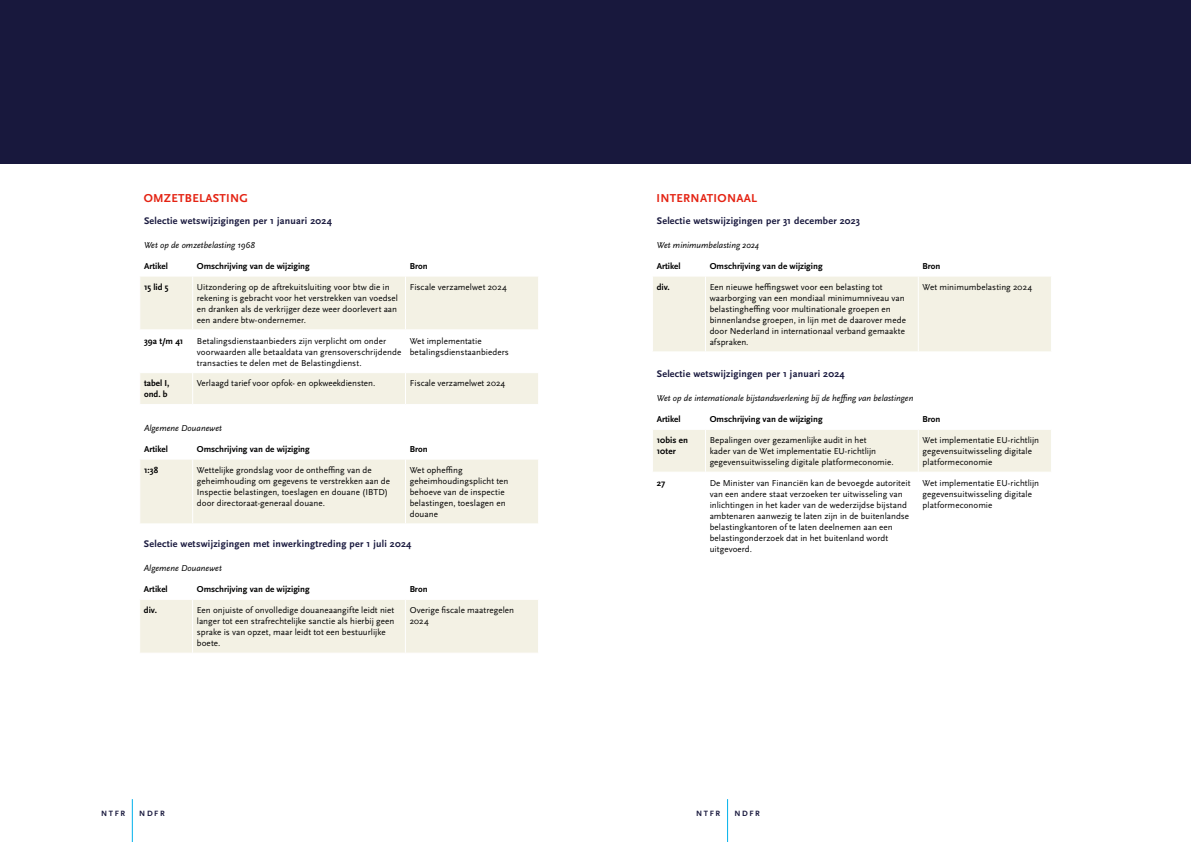
<style>
.page{position:relative;width:1191px;height:842px;background:#fff}
.page>*{position:absolute;margin:0;border:0;box-sizing:border-box;transform-origin:0 0}
.t1{font:700 12px "Scala Sans Pro";letter-spacing:.025em;color:#e42313}
.t2{font:700 10px "Scala Sans Pro";letter-spacing:.025em;color:#18183d}
.t3{font:9px/11px "Scala Sans Pro";letter-spacing:.005em;color:#000}
.t4{font:700 9px/11px "Scala Sans Pro";color:#000}
.t5{font:italic 9px "Scala Sans Pro";color:#000}
.t6{font:700 8px "Scala Sans Pro";letter-spacing:.2em;color:#18183d}
</style>
<div class="page">
<hr style="left:132px;top:799px;width:1px;height:43px;background:#00b1eb">
<hr style="left:727px;top:799px;width:1px;height:43px;background:#00b1eb">
<div style="left:0;top:0;width:1191px;height:163px;background:#18183d"></div>
<div style="left:140px;top:460px;width:398px;height:63px;background:#f3f1e4"></div>
<hr style="left:192px;top:459px;width:1px;height:64px;background:#fff">
<hr style="left:405px;top:459px;width:1px;height:64px;background:#fff">
<div style="left:653px;top:277px;width:398px;height:74px;background:#f3f1e4"></div>
<hr style="left:705px;top:276px;width:1px;height:75px;background:#fff">
<hr style="left:918px;top:276px;width:1px;height:75px;background:#fff">
<div style="left:653px;top:430px;width:398px;height:42px;background:#f3f1e4"></div>
<hr style="left:705px;top:430px;width:1px;height:42px;background:#fff">
<hr style="left:918px;top:430px;width:1px;height:42px;background:#fff">
<div style="left:140px;top:600px;width:398px;height:53px;background:#f3f1e4"></div>
<hr style="left:192px;top:600px;width:1px;height:53px;background:#fff">
<hr style="left:405px;top:600px;width:1px;height:53px;background:#fff">
<div style="left:140px;top:277px;width:398px;height:127px;background:#f3f1e4"></div>
<svg style="left:140px;top:330px;width:398px;height:42px"></svg>
<hr style="left:192px;top:276px;width:1px;height:53px;background:#fff">
<hr style="left:405px;top:276px;width:1px;height:53px;background:#fff">
<hr style="left:139px;top:329px;width:54px;height:1px;background:#fff">
<hr style="left:193px;top:329px;width:212px;height:1px;background:#fff">
<hr style="left:192px;top:330px;width:1px;height:42px;background:#fff">
<hr style="left:405px;top:329px;width:134px;height:1px;background:#fff">
<hr style="left:405px;top:330px;width:1px;height:42px;background:#fff">
<hr style="left:139px;top:372px;width:54px;height:1px;background:#fff">
<hr style="left:193px;top:372px;width:212px;height:1px;background:#fff">
<hr style="left:192px;top:373px;width:1px;height:31px;background:#fff">
<hr style="left:405px;top:372px;width:134px;height:1px;background:#fff">
<hr style="left:405px;top:373px;width:1px;height:31px;background:#fff">
<h1 class="t1" style="left:144px;top:191px;width:106px">OMZETBELASTING</h1>
<p class="t2" style="left:144px;top:215px;width:189px">Selectie wetswijzigingen per 1 januari 2024</p>
<p class="t5" style="left:144px;top:239px;width:113px">Wet op de omzetbelasting 1968</p>
<p class="t4" style="left:144px;top:260px;width:25px">Artikel</p>
<p class="t4" style="left:197px;top:260px;width:114px">Omschrijving van de wijziging</p>
<p class="t4" style="left:410px;top:260px;width:19px">Bron</p>
<p class="t4" style="left:144px;top:281px;width:26px">15 lid 5</p>
<p class="t3" style="left:197px;top:281px;width:203px">Uitzondering op de aftrekuitsluiting voor btw die in rekening is gebracht voor het verstrekken van voedsel en dranken als de verkrijger deze weer doorlevert aan een andere btw-ondernemer.</p>
<p class="t3" style="left:410px;top:281px;width:99px">Fiscale verzamelwet 2024</p>
<p class="t4" style="left:144px;top:335px;width:41px">39a t/m 41</p>
<p class="t3" style="left:197px;top:335px;width:206px">Betalingsdienstaanbieders zijn verplicht om onder voorwaarden alle betaaldata van grensoverschrijdende transacties te delen met de Belastingdienst.</p>
<p class="t3" style="left:410px;top:335px;width:101px">Wet implementatie betalingsdienstaanbieders</p>
<p class="t4" style="left:144px;top:378px;width:27px">tabel I, ond. b</p>
<p class="t3" style="left:197px;top:378px;width:180px">Verlaagd tarief voor opfok- en opkweekdiensten.</p>
<p class="t3" style="left:410px;top:378px;width:97px">Fiscale verzamelwet 2024</p>
<p class="t5" style="left:144px;top:422px;width:80px">Algemene Douanewet</p>
<p class="t4" style="left:144px;top:443px;width:25px">Artikel</p>
<p class="t4" style="left:197px;top:443px;width:114px">Omschrijving van de wijziging</p>
<p class="t4" style="left:410px;top:443px;width:19px">Bron</p>
<p class="t4" style="left:144px;top:464px;width:16px">1:38</p>
<p class="t3" style="left:197px;top:464px;width:195px">Wettelijke grondslag voor de ontheffing van de geheimhouding om gegevens te verstrekken aan de Inspectie belastingen, toeslagen en douane (IBTD) door directoraat-generaal douane.</p>
<p class="t3" style="left:410px;top:464px;width:100px">Wet opheffing geheimhoudingsplicht ten behoeve van de inspectie belastingen, toeslagen en douane</p>
<p class="t2" style="left:144px;top:538px;width:268px">Selectie wetswijzigingen met inwerkingtreding per 1 juli 2024</p>
<p class="t5" style="left:144px;top:563px;width:80px">Algemene Douanewet</p>
<p class="t4" style="left:144px;top:583px;width:25px">Artikel</p>
<p class="t4" style="left:197px;top:583px;width:114px">Omschrijving van de wijziging</p>
<p class="t4" style="left:410px;top:583px;width:19px">Bron</p>
<p class="t4" style="left:144px;top:605px;width:15px">div.</p>
<p class="t3" style="left:197px;top:605px;width:199px">Een onjuiste of onvolledige douaneaangifte leidt niet langer tot een strafrechtelijke sanctie als hierbij geen sprake is van opzet, maar leidt tot een bestuurlijke boete.</p>
<p class="t3" style="left:410px;top:605px;width:106px">Overige fiscale maatregelen<br>2024</p>
<h1 class="t1" style="left:656px;top:191px;width:102px">INTERNATIONAAL</h1>
<p class="t2" style="left:657px;top:215px;width:205px">Selectie wetswijzigingen per 31 december 2023</p>
<p class="t5" style="left:657px;top:239px;width:104px">Wet minimumbelasting 2024</p>
<p class="t4" style="left:657px;top:260px;width:25px">Artikel</p>
<p class="t4" style="left:709px;top:260px;width:114px">Omschrijving van de wijziging</p>
<p class="t4" style="left:922px;top:260px;width:19px">Bron</p>
<p class="t4" style="left:657px;top:281px;width:15px">div.</p>
<p class="t3" style="left:709px;top:281px;width:198px">Een nieuwe heffingswet voor een belasting tot waarborging van een mondiaal minimumniveau van belastingheffing voor multinationale groepen en binnenlandse groepen, in lijn met de daarover mede door Nederland in internationaal verband gemaakte afspraken.</p>
<p class="t3" style="left:922px;top:281px;width:111px">Wet minimumbelasting 2024</p>
<p class="t2" style="left:657px;top:368px;width:189px">Selectie wetswijzigingen per 1 januari 2024</p>
<p class="t5" style="left:657px;top:393px;width:258px">Wet op de internationale bijstandsverlening bij de heffing van belastingen</p>
<p class="t4" style="left:657px;top:413px;width:25px">Artikel</p>
<p class="t4" style="left:709px;top:413px;width:114px">Omschrijving van de wijziging</p>
<p class="t4" style="left:922px;top:413px;width:19px">Bron</p>
<p class="t4" style="left:657px;top:435px;width:33px">10bis en<br>10ter</p>
<p class="t3" style="left:709px;top:435px;width:185px">Bepalingen over gezamenlijke audit in het<br>kader van de Wet implementatie EU-richtlijn gegevensuitwisseling digitale platformeconomie.</p>
<p class="t3" style="left:922px;top:435px;width:118px">Wet implementatie EU-richtlijn gegevensuitwisseling digitale platformeconomie</p>
<p class="t4" style="left:657px;top:477px;width:10px">27</p>
<p class="t3" style="left:709px;top:477px;width:202px">De Minister van Financiën kan de bevoegde autoriteit van een andere staat verzoeken ter uitwisseling van inlichtingen in het kader van de wederzijdse bijstand ambtenaren aanwezig te laten zijn in de buitenlandse belastingkantoren of te laten deelnemen aan een belastingonderzoek dat in het buitenland wordt uitgevoerd.</p>
<p class="t3" style="left:922px;top:477px;width:118px">Wet implementatie EU-richtlijn gegevensuitwisseling digitale platformeconomie</p>
<p class="t6" style="left:101px;top:808px;width:26px">NTFR</p>
<p class="t6" style="left:139px;top:808px;width:27px">NDFR</p>
<p class="t6" style="left:696px;top:808px;width:26px">NTFR</p>
<p class="t6" style="left:734px;top:808px;width:27px">NDFR</p>
</div>
